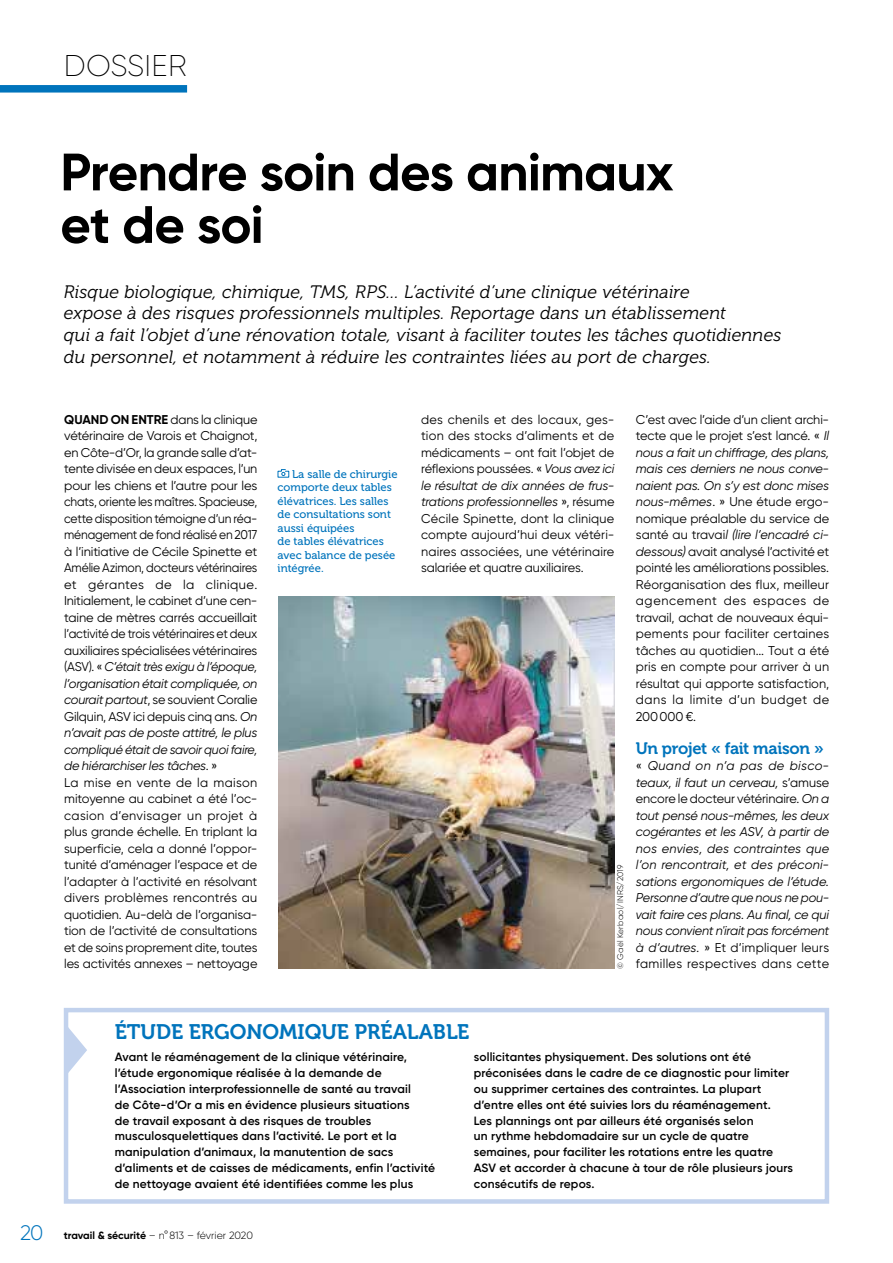
<style>
.page{position:relative;width:893px;height:1263px;background:#fff}
.page>*{position:absolute;margin:0;border:0;box-sizing:border-box;transform-origin:0 0}
.t1{font:700 52.5px/52.5px "Gilroy";letter-spacing:-.015em;color:#000}
.t2{font:200 30px "Gilroy";letter-spacing:.005em;color:#000}
.t3{font:21px "Museo 700";color:#0074bc}
.t4{font:italic 18px/21.8px "Museo 300";letter-spacing:.01em;color:#000}
.t5{font:16.5px "Museo 700";letter-spacing:-.025em;color:#0074bc}
.t6{font:12.75px/16.5px "Gilroy";letter-spacing:-.01em;color:#000;text-align:justify}
.t7{font:italic 12.75px/16.5px "Gilroy";letter-spacing:-.01em;color:#000;text-align:justify}
.t8{font:600 12px/15.9px "Gilroy";letter-spacing:.015em;color:#000}
.t9{font:11.25px/13.5px "Museo 500";color:#0074bc}
.t10{font:300 10.5px "Gilroy";letter-spacing:-.01em;color:#000}
.t11{font:300 8.25px "Gilroy";letter-spacing:.025em;color:#000}
.s1{font-weight:700}
.s2{font-style:italic}
.s3{font-style:normal}
.s4{font-size:21px;color:#0074bc}
</style>
<div class="page">
<div style="left:0;top:85px;width:187px;height:8px;background:#0074bc"></div>
<div style="left:64px;top:1008px;width:765px;height:196px;border:4px solid #c2d2ed"></div>
<svg style="left:66px;top:1024px;width:21px;height:51px"></svg>
<img style="left:278px;top:597px;width:337px;height:371px">
<svg style="left:277px;top:469px;width:13px;height:9px"></svg>
<h2 class="t2" style="left:64px;top:47px;width:124px">DOSSIER</h2>
<h1 class="t1" style="left:60px;top:145px;width:615px">Prendre soin des animaux et de soi</h1>
<p class="t4" style="left:64px;top:281px;width:719px">Risque biologique, chimique, TMS, RPS… L’activité d’une clinique vétérinaire<br>expose à des risques professionnels multiples. Reportage dans un établissement<br>qui a fait l’objet d’une rénovation totale, visant à faciliter toutes les tâches quotidiennes du personnel, et notamment à réduire les contraintes liées au port de charges.</p>
<p class="t6" style="left:64px;top:411px;width:195px;text-align:left"><span class="s1">QUAND ON ENTRE</span> dans la clinique vétérinaire de Varois et Chaignot, en Côte-d’Or, la grande salle d’at&shy;tente divisée en deux espaces, l’un pour les chiens et l’autre pour les chats, oriente les maîtres. Spacieuse, cette disposition témoigne d’un réa&shy;ménagement de fond réalisé en 2017 à l’initiative de Cécile Spinette et Amélie Azimon, docteurs vétérinaires et gérantes de la clinique.<br>Initialement, le cabinet d’une cen&shy;taine de mètres carrés accueillait l’activité de trois vétérinaires et deux auxiliaires spécialisées vétérinaires (ASV). « <span class="s2">C’était très exigu à l’époque, l’organisation était compliquée, on courait partout</span>, se souvient Coralie Gilquin, ASV ici depuis cinq ans. <span class="s2">On n’avait pas de poste attitré, le plus compliqué était de savoir quoi faire, de hiérarchiser les tâches</span>. »<br>La mise en vente de la maison mitoyenne au cabinet a été l’oc&shy;casion d’envisager un projet à plus grande échelle. En triplant la superficie, cela a donné l’oppor&shy;tunité d’aménager l’espace et de l’adapter à l’activité en résolvant divers problèmes rencontrés au quotidien. Au-delà de l’organisa&shy;tion de l’activité de consultations et de soins proprement dite, toutes les activités annexes – nettoyage</p>
<p class="t6" style="left:636px;top:411px;width:195px">C’est avec l’aide d’un client archi&shy;tecte que le projet s’est lancé. « <span class="s2">Il nous a fait un chiffrage, des plans, mais ces derniers ne nous conve&shy;naient pas. On s’y est donc mises nous-mêmes</span>. » Une étude ergo&shy;nomique préalable du service de santé au travai<span class="s2">l (lire l’encadré ci&shy;dessous)</span> avait analysé l’activité et pointé les améliorations possibles.<br>Réorganisation des flux, meilleur agencement des espaces de travail, achat de nouveaux équi&shy;pements pour faciliter certaines tâches au quotidien... Tout a été pris en compte pour arriver à un résultat qui apporte satisfaction, dans la limite d’un budget de 200000 €.</p>
<p class="t6" style="left:421px;top:411px;width:195px">des chenils et des locaux, ges&shy;tion des stocks d’aliments et de médicaments – ont fait l’objet de réflexions poussées. « <span class="s2">Vous avez ici le résultat de dix années de frus&shy;trations professionnelles</span> », résume Cécile Spinette, dont la clinique compte aujourd’hui deux vétéri&shy;naires associées, une vétérinaire salariée et quatre auxiliaires.</p>
<p class="t9" style="left:278px;top:467px;width:121px;text-indent:15px">La salle de chirurgie comporte deux tables élévatrices. Les salles de consultations sont aussi équipées<br>de tables élévatrices avec balance de pesée intégrée.</p>
<p class="t5" style="left:636px;top:739px;width:189px">Un projet « fait maison »</p>
<p class="t7" style="left:636px;top:757px;width:195px"><span class="s3">«</span> Quand on n’a pas de bisco&shy;teaux, il faut un cerveau, <span class="s3">s’amuse encore le docteur vétérinaire.</span> On a tout pensé nous-mêmes, les deux cogérantes et les ASV, à partir de nos envies, des contraintes que l’on rencontrait, et des préconi&shy;sations ergonomiques de l’étude.<br>Personne d’autre que nous ne pou&shy;vait faire ces plans. Au final, ce qui nous convient n'irait pas forcément à d’autres. <span class="s3">» Et d’impliquer leurs familles respectives dans cette</span></p>
<p class="t11" style="left:615px;top:968px;width:106px;rotate:-90deg">© Gaël Kerbaol/INRS/2019</p>
<h3 class="t3" style="left:115px;top:1020px;width:356px">ÉTUDE ERGONOMIQUE PRÉALABLE</h3>
<p class="t8" style="left:115px;top:1049px;width:322px">Avant le réaménagement de la clinique vétérinaire, l’étude ergonomique réalisée à la demande de l’Association interprofessionnelle de santé au travail<br>de Côte-d’Or a mis en évidence plusieurs situations<br>de travail exposant à des risques de troubles musculosquelettiques dans l’activité. Le port et la manipulation d’animaux, la manutention de sacs d’aliments et de caisses de médicaments, enfin l’activité de nettoyage avaient été identifiées comme les plus</p>
<p class="t8" style="left:474px;top:1048px;width:321px">sollicitantes physiquement. Des solutions ont été préconisées dans le cadre de ce diagnostic pour limiter ou supprimer certaines des contraintes. La plupart d’entre elles ont été suivies lors du réaménagement.<br>Les plannings ont par ailleurs été organisés selon<br>un rythme hebdomadaire sur un cycle de quatre semaines, pour faciliter les rotations entre les quatre ASV et accorder à chacune à tour de rôle plusieurs jours consécutifs de repos.</p>
<p class="t10" style="left:20px;top:1229px;width:234px"><span class="s4">20</span> <span class="s1">travail &amp; sécurité</span> – n°813 – février 2020</p>
</div>
